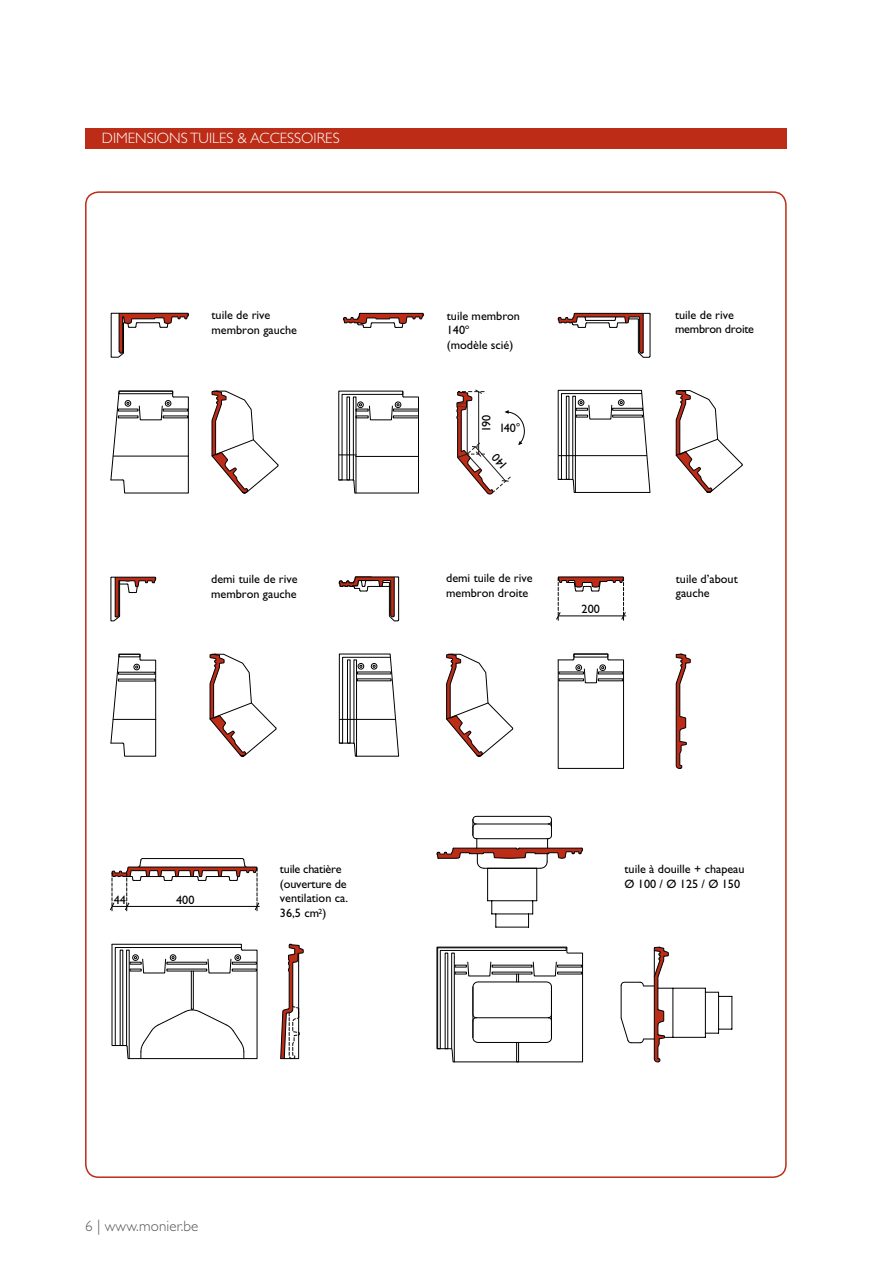
<style>
.page{position:relative;width:893px;height:1263px;background:#fff}
.page>*{position:absolute;margin:0;border:0;box-sizing:border-box;transform-origin:0 0}
.t1{font:300 15px "Gill Sans Std";color:#fff}
.t2{font:300 15px "Gill Sans Std";letter-spacing:.01em;color:#58585a}
.t3{font:12.15px/14.7px "Gill Sans Std";color:#000}
.t4{font:12.15px/14.7px "Gill Sans Std";letter-spacing:-.02em;color:#000}
</style>
<div class="page">
<div style="left:85px;top:128px;width:702px;height:20px;background:#bd2c16"></div>
<svg style="left:110px;top:312px;width:79px;height:46px"></svg>
<svg style="left:110px;top:390px;width:79px;height:104px"></svg>
<hr style="left:113px;top:456px;width:75px;height:1px;background:#000">
<svg style="left:343px;top:312px;width:81px;height:16px"></svg>
<svg style="left:338px;top:390px;width:81px;height:104px"></svg>
<svg style="left:557px;top:312px;width:94px;height:46px"></svg>
<svg style="left:557px;top:390px;width:94px;height:103px"></svg>
<hr style="left:558px;top:455px;width:89px;height:1px;background:#000">
<svg style="left:675px;top:390px;width:68px;height:103px"></svg>
<svg style="left:211px;top:390px;width:68px;height:104px"></svg>
<svg style="left:110px;top:576px;width:46px;height:46px"></svg>
<svg style="left:110px;top:653px;width:46px;height:104px"></svg>
<svg style="left:339px;top:576px;width:60px;height:46px"></svg>
<svg style="left:339px;top:653px;width:60px;height:104px"></svg>
<svg style="left:675px;top:653px;width:16px;height:116px"></svg>
<div style="left:573px;top:654px;width:35px;height:3px;border:1px solid #000"></div>
<svg style="left:556px;top:576px;width:70px;height:44px"></svg>
<svg style="left:557px;top:658px;width:67px;height:111px"></svg>
<hr style="left:113px;top:719px;width:43px;height:1px;background:#000">
<hr style="left:339px;top:719px;width:57px;height:1px;background:#000">
<svg style="left:209px;top:653px;width:68px;height:104px"></svg>
<svg style="left:446px;top:653px;width:67px;height:104px"></svg>
<svg style="left:110px;top:858px;width:150px;height:53px"></svg>
<svg style="left:111px;top:943px;width:147px;height:116px"></svg>
<svg style="left:280px;top:943px;width:24px;height:116px"></svg>
<svg style="left:436px;top:946px;width:147px;height:117px"></svg>
<svg style="left:620px;top:946px;width:49px;height:117px"></svg>
<svg style="left:706px;top:1029px;width:26px;height:5px"></svg>
<svg style="left:706px;top:992px;width:26px;height:5px"></svg>
<hr style="left:664px;top:1037px;width:41px;height:1px;background:#000">
<hr style="left:658px;top:988px;width:47px;height:1px;background:#000">
<hr style="left:731px;top:996px;width:1px;height:33px;background:#000">
<hr style="left:718px;top:992px;width:1px;height:41px;background:#000">
<hr style="left:705px;top:988px;width:1px;height:49px;background:#000">
<hr style="left:672px;top:988px;width:1px;height:49px;background:#000">
<svg style="left:491px;top:901px;width:5px;height:26px"></svg>
<svg style="left:528px;top:901px;width:5px;height:26px"></svg>
<hr style="left:487px;top:868px;width:1px;height:33px;background:#000">
<hr style="left:536px;top:868px;width:1px;height:33px;background:#000">
<hr style="left:496px;top:927px;width:33px;height:1px;background:#000">
<hr style="left:492px;top:913px;width:41px;height:1px;background:#000">
<hr style="left:488px;top:900px;width:49px;height:1px;background:#000">
<svg style="left:436px;top:815px;width:147px;height:54px"></svg>
<svg style="left:456px;top:389px;width:69px;height:106px"></svg>
<p class="t1" style="left:102px;top:130px;width:239px">DIMENSIONS TUILES &amp; ACCESSOIRES</p>
<p class="t3" style="left:211px;top:308px;width:87px">tuile de rive membron gauche</p>
<p class="t3" style="left:447px;top:308px;width:75px">tuile membron<br>140<sup>o<br></sup>(modèle scié)</p>
<p class="t4" style="left:675px;top:307px;width:81px">tuile de rive membron droite</p>
<p class="t3" style="left:211px;top:572px;width:88px">demi tuile de rive membron gauche</p>
<p class="t3" style="left:479px;top:432px;width:19px;rotate:-90deg">190</p>
<p class="t3" style="left:499px;top:421px;width:23px">140°</p>
<p class="t3" style="left:446px;top:571px;width:88px">demi tuile de rive membron droite</p>
<p class="t3" style="left:582px;top:602px;width:20px">200</p>
<p class="t3" style="left:676px;top:571px;width:63px">tuile d’about gauche</p>
<p class="t3" style="left:114px;top:893px;width:14px">44</p>
<p class="t3" style="left:176px;top:893px;width:20px">400</p>
<p class="t4" style="left:280px;top:862px;width:70px">tuile chatière (ouverture de ventilation ca.<br>36,5 cm<sup>2</sup>)</p>
<p class="t3" style="left:624px;top:862px;width:122px">tuile à douille + chapeau<br>Ø 100 / Ø 125 / Ø 150</p>
<p class="t2" style="left:85px;top:1217px;width:115px">6 | www.monier.be</p>
</div>
